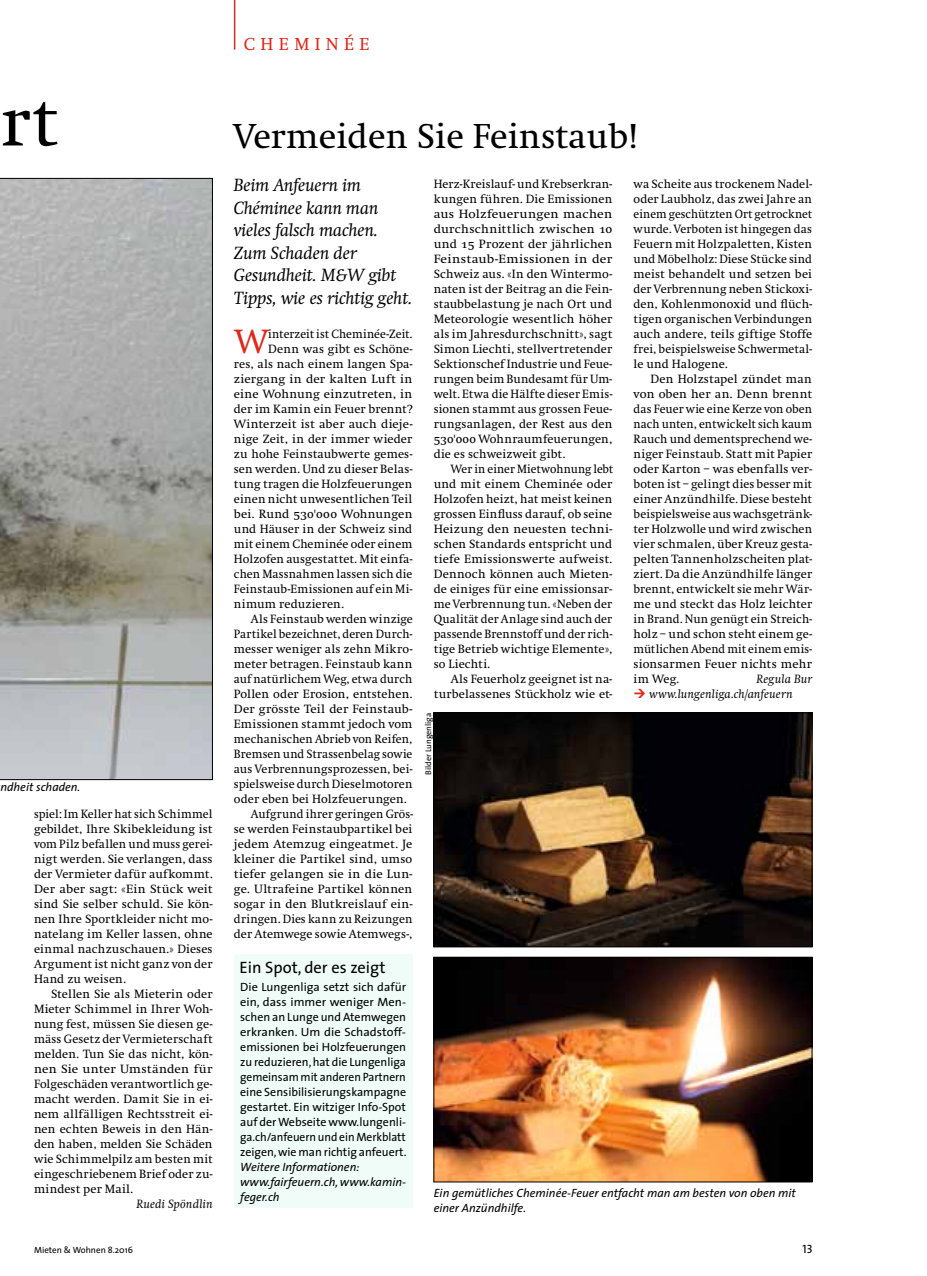
<style>
.page{position:relative;width:927px;height:1276px;background:#fff}
.page>*{position:absolute;margin:0;border:0;box-sizing:border-box;transform-origin:0 0}
.t1{font:72px "Swift";color:#000}
.t2{font:36px "Swift";color:#000}
.t3{font:34.95px "Swift";color:#dc291a}
.t4{font:italic 18px/22.5px "Swift Neue LT Pro";color:#000}
.t5{font:18px "Swift";letter-spacing:.3em;color:#dc291a}
.t6{font:16.5px "The Sans";color:#000}
.t7{font:12.45px/15px "Swift";letter-spacing:.01em;color:#000;text-align:justify}
.t8{font:12.45px/15px "Swift";letter-spacing:.01em;color:#000;text-align:justify;scale:.96 1}
.t9{font:12.45px/15px "Swift";letter-spacing:.01em;color:#000;text-align:justify;scale:.95 1}
.t10{font:italic 12.45px "Swift";letter-spacing:.005em;color:#000}
.t11{font:12.45px "Swift";letter-spacing:.01em;color:#000;scale:1.04 1}
.t12{font:12px/15px "The Sans";color:#000}
.t13{font:italic 12px/15px "The Sans";color:#000}
.t14{font:12px "The Sans Caps";color:#000}
.t15{font:9px "The Sans";color:#000}
.t16{font:8.25px "The Sans";color:#000}
.s1{font-family:"Swift SC"}
.s2{font-style:italic}
</style>
<div class="page">
<svg style="left:0;top:178px;width:213px;height:602px;background:#a7a8a5"></svg>
<hr style="left:234px;top:0;width:1px;height:50px;background:#dc291a">
<img style="left:436px;top:715px;width:374px;height:230px">
<div style="left:434px;top:713px;width:378px;height:234px;border:1px solid #000"></div>
<div style="left:234px;top:954px;width:178px;height:253px;background:#effcf7"></div>
<img style="left:436px;top:959px;width:374px;height:221px">
<div style="left:434px;top:957px;width:378px;height:225px;border:1px solid #000"></div>
<h1 class="t5" style="left:244px;top:34px;width:127px">CHEMINÉE</h1>
<h2 class="t1" style="left:1px;top:83px;width:59px">rt</h2>
<h2 class="t2" style="left:234px;top:117px;width:405px">Vermeiden Sie Feinstaub!</h2>
<p class="t4" style="left:234px;top:174px;width:180px">Beim Anfeuern im<br>Chéminee kann man vieles falsch machen.<br>Zum Schaden der<br>Gesundheit. M&amp;W gibt<br>Tipps, wie es richtig geht.</p>
<p class="t3" style="left:235px;top:322px;width:35px">W</p>
<p class="t8" style="left:268px;top:326px;width:152px">interzeit ist Cheminée-Zeit.</p>
<p class="t7" style="left:434px;top:176px;width:180px">Herz-Kreislauf- und Krebserkran&shy;kungen führen. Die Emissionen aus Holzfeuerungen machen durchschnittlich zwischen <span class="s1">10 </span>und <span class="s1">15</span> Prozent der jährlichen Feinstaub-Emissionen in der Schweiz aus. «In den Wintermo&shy;naten ist der Beitrag an die Fein&shy;staubbelastung je nach Ort und Meteorologie wesentlich höher als im Jahresdurchschnitt», sagt Simon Liechti, stellvertretender Sektionschef Industrie und Feue&shy;rungen beim Bundesamt für Um&shy;welt. Etwa die Hälfte dieser Emis&shy;sionen stammt aus grossen Feue&shy;rungsanlagen, der Rest aus den <span class="s1">530'000</span> Wohnraumfeuerungen, die es schweizweit gibt.</p>
<p class="t9" style="left:434px;top:461px;width:191px;text-indent:17px">Wer in einer Mietwohnung lebt und mit einem Cheminée oder Holzofen heizt, hat meist keinen grossen Einfluss darauf, ob seine Heizung den neuesten techni&shy;schen Standards entspricht und tiefe Emissionswerte aufweist.<br>Dennoch können auch Mieten&shy;de einiges für eine emissionsar&shy;me Verbrennung tun. «Neben der Qualität der Anlage sind auch der passende Brennstoff und der rich&shy;tige Betrieb wichtige Elemente», so Liechti.</p>
<p class="t7" style="left:434px;top:671px;width:180px;text-align:right">Als Feuerholz geeignet ist na&shy;turbelassenes Stückholz wie et-</p>
<p class="t7" style="left:634px;top:176px;width:180px">wa Scheite aus trockenem Nadel&shy;oder Laubholz, das zwei Jahre an einem geschützten Ort getrocknet wurde. Verboten ist hingegen das Feuern mit Holzpaletten, Kisten und Möbelholz: Diese Stücke sind meist behandelt und setzen bei der Verbrennung neben Stickoxi&shy;den, Kohlenmonoxid und flüch&shy;tigen organischen Verbindungen auch andere, teils giftige Stoffe frei, beispielsweise Schwermetal&shy;le und Halogene.</p>
<p class="t7" style="left:634px;top:371px;width:180px;text-indent:17px">Den Holzstapel zündet man von oben her an. Denn brennt das Feuer wie eine Kerze von oben nach unten, entwickelt sich kaum Rauch und dementsprechend we&shy;niger Feinstaub. Statt mit Papier oder Karton – was ebenfalls ver&shy;boten ist – gelingt dies besser mit einer Anzündhilfe. Diese besteht beispielsweise aus wachsgetränk&shy;ter Holzwolle und wird zwischen vier schmalen, über Kreuz gesta&shy;pelten Tannenholzscheiten plat&shy;ziert. Da die Anzündhilfe länger brennt, entwickelt sie mehr Wär&shy;me und steckt das Holz leichter in Brand. Nun genügt ein Streich&shy;holz – und schon steht einem ge&shy;mütlichen Abend mit einem emis&shy;sionsarmen Feuer nichts mehr im Weg.</p>
<p class="t7" style="left:268px;top:341px;width:146px">Denn was gibt es Schöne-</p>
<p class="t7" style="left:234px;top:356px;width:180px">res, als nach einem langen Spa-</p>
<p class="t11" style="left:234px;top:372px;width:173px">ziergang in der kalten Luft in</p>
<p class="t7" style="left:234px;top:386px;width:180px">eine Wohnung einzutreten, in</p>
<p class="t7" style="left:234px;top:401px;width:180px">der im Kamin ein Feuer brennt?</p>
<p class="t7" style="left:234px;top:416px;width:180px">Winterzeit ist aber auch dieje-</p>
<p class="t7" style="left:234px;top:431px;width:180px">nige Zeit, in der immer wieder</p>
<p class="t7" style="left:234px;top:446px;width:180px">zu hohe Feinstaubwerte gemes-</p>
<p class="t7" style="left:234px;top:461px;width:180px">sen werden. Und zu dieser Belas-</p>
<p class="t7" style="left:234px;top:476px;width:180px">tung tragen die Holzfeuerungen</p>
<p class="t7" style="left:234px;top:491px;width:180px">einen nicht unwesentlichen Teil</p>
<p class="t7" style="left:234px;top:506px;width:180px">bei. Rund <span class="s1">530'000</span> Wohnungen</p>
<p class="t7" style="left:234px;top:521px;width:180px">und Häuser in der Schweiz sind</p>
<p class="t7" style="left:234px;top:536px;width:180px">mit einem Cheminée oder einem</p>
<p class="t7" style="left:234px;top:551px;width:180px">Holzofen ausgestattet. Mit einfa-</p>
<p class="t7" style="left:234px;top:566px;width:180px">chen Massnahmen lassen sich die</p>
<p class="t7" style="left:234px;top:581px;width:180px">Feinstaub-Emissionen auf ein Mi-</p>
<p class="t7" style="left:234px;top:596px;width:112px">nimum reduzieren.</p>
<p class="t7" style="left:234px;top:611px;width:181px;text-indent:17px">Als Feinstaub werden winzige Partikel bezeichnet, deren Durch&shy;messer weniger als zehn Mikro&shy;meter betragen. Feinstaub kann auf natürlichem Weg, etwa durch Pollen oder Erosion, entstehen.<br>Der grösste Teil der Feinstaub-Emissionen stammt jedoch vom mechanischen Abrieb von Reifen, Bremsen und Strassenbelag sowie aus Verbrennungsprozessen, bei&shy;spielsweise durch Dieselmotoren oder eben bei Holzfeuerungen.</p>
<p class="t8" style="left:234px;top:806px;width:188px;text-indent:17px">Aufgrund ihrer geringen Grös&shy;se werden Feinstaubpartikel bei jedem Atemzug eingeatmet. Je kleiner die Partikel sind, umso tiefer gelangen sie in die Lun&shy;ge. Ultrafeine Partikel können sogar in den Blutkreislauf ein&shy;dringen. Dies kann zu Reizungen der Atemwege sowie Atemwegs-,</p>
<p class="t10" style="left:756px;top:672px;width:57px">Regula Bur</p>
<p class="t10" style="left:649px;top:687px;width:145px">www.lungenliga.ch/anfeuern</p>
<p class="t16" style="left:422px;top:775px;width:64px;rotate:-90deg">Bilder Lungenliga</p>
<p class="t13" style="left:0;top:779px;width:81px">ndheit schaden.</p>
<p class="t8" style="left:34px;top:806px;width:188px">spiel: Im Keller hat sich Schimmel gebildet, Ihre Skibekleidung ist vom Pilz befallen und muss gerei&shy;nigt werden. Sie verlangen, dass der Vermieter dafür aufkommt.<br>Der aber sagt: «Ein Stück weit sind Sie selber schuld. Sie kön&shy;nen Ihre Sportkleider nicht mo&shy;natelang im Keller lassen, ohne einmal nachzuschauen.» Dieses Argument ist nicht ganz von der Hand zu weisen.</p>
<p class="t7" style="left:34px;top:986px;width:180px;text-indent:17px">Stellen Sie als Mieterin oder Mieter Schimmel in Ihrer Woh&shy;nung fest, müssen Sie diesen ge&shy;mäss Gesetz der Vermieterschaft melden. Tun Sie das nicht, kön&shy;nen Sie unter Umständen für Folgeschäden verantwortlich ge&shy;macht werden. Damit Sie in ei&shy;nem allfälligen Rechtsstreit ei&shy;nen echten Beweis in den Hän&shy;den haben, melden Sie Schäden wie Schimmelpilz am besten mit eingeschriebenem Brief oder zu&shy;mindest per Mail.</p>
<p class="t10" style="left:136px;top:1197px;width:78px">Ruedi Spöndlin</p>
<p class="t13" style="left:434px;top:1184px;width:364px">Ein gemütliches Cheminée-Feuer entfacht man am besten von oben mit einer Anzündhilfe.</p>
<h3 class="t6" style="left:240px;top:953px;width:148px">Ein Spot, der es zeigt</h3>
<p class="t12" style="left:240px;top:979px;width:168px">Die Lungenliga setzt sich dafür ein, dass immer weniger Men&shy;schen an Lunge und Atemwegen erkranken. Um die Schadstoff&shy;emissionen bei Holzfeuerungen zu reduzieren, hat die Lungenliga gemeinsam mit anderen Partnern eine Sensibilisierungskampagne gestartet. Ein witziger Info-Spot auf der Webseite www.lungenli&shy;ga.ch/anfeuern und ein Merkblatt zeigen, wie man richtig anfeuert.<br><span class="s2">Weitere Informationen:</span></p>
<p class="t13" style="left:240px;top:1174px;width:166px">www.fairfeuern.ch, www.kamin&shy;feger.ch</p>
<p class="t15" style="left:34px;top:1242px;width:100px">Mieten &amp; Wohnen 8.2016</p>
<p class="t14" style="left:803px;top:1239px;width:12px">13</p>
</div>
